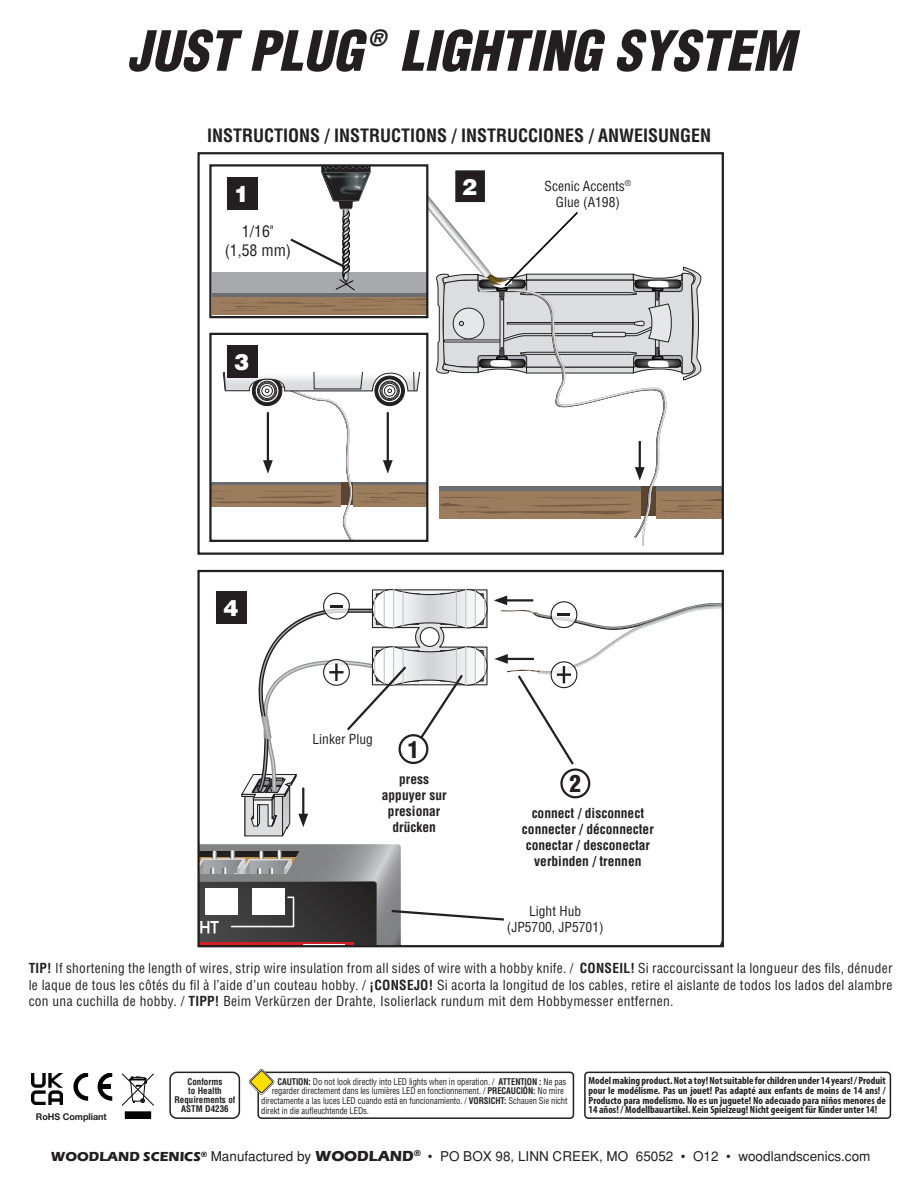
<style>
.page{position:relative;width:918px;height:1188px;background:#fff}
.page>*{position:absolute;margin:0;border:0;box-sizing:border-box;transform-origin:0 0}
.t1{font:italic 900 condensed 54px "Helvetica";color:#231f20}
.t2{font:900 condensed 22.95px "Helvetica";color:#231f20}
.t3{font:900 22.5px "Helvetica";color:#fff}
.t4{font:italic 900 condensed 21.9px "Helvetica";color:#231f20}
.t5{font:700 condensed 18px "Helvetica";color:#231f20}
.t6{font:condensed 15.75px/18.9px "Helvetica";color:#231f20;text-align:center}
.t7{font:condensed 13.5px/16.2px "Helvetica";color:#231f20;text-align:center}
.t8{font:700 condensed 13.5px/16.2px "Helvetica";color:#231f20;text-align:center}
.t9{font:13.5px "Helvetica";color:#231f20}
.t10{font:700 condensed 10.5px/9.8px "Myriad Pro";color:#231f20;text-align:justify}
.t11{font:700 9.3px "Helvetica Neue";color:#231f20}
.t12{font:condensed 9px "Helvetica";letter-spacing:-.01em;color:#231f20;scale:.95 1}
.t13{font:700 condensed 9px/9px "Helvetica";color:#231f20;text-align:center}
.s1{font-weight:700}
.s2{font-family:"Eras ITC";font-weight:700}
.s3{font-family:"Eras ITC";font-weight:700;font-size:15px}
</style>
<div class="page">
<div style="left:584px;top:1072px;width:307px;height:47px;border:2px solid #231f20;border-radius:3px"></div>
<div style="left:257px;top:1072px;width:317px;height:47px;border:2px solid #231f20;border-radius:3px"></div>
<svg style="left:248px;top:1069px;width:27px;height:27px"></svg>
<div style="left:169px;top:1072px;width:71px;height:47px;border:2px solid #231f20;border-radius:7px"></div>
<div style="left:125px;top:1112px;width:26px;height:6px;background:#010203"></div>
<svg style="left:121px;top:1073px;width:33px;height:33px"></svg>
<svg style="left:73px;top:1073px;width:15px;height:28px"></svg>
<svg style="left:98px;top:1073px;width:14px;height:28px"></svg>
<img style="left:32px;top:1074px;width:31px;height:31px">
<div style="left:197px;top:570px;width:527px;height:377px;border:2px solid #231f20"></div>
<svg style="left:494px;top:596px;width:229px;height:171px"></svg>
<svg style="left:199px;top:844px;width:307px;height:102px"></svg>
<div style="left:216px;top:591px;width:31px;height:33px;background:#231f20"></div>
<div style="left:560px;top:768px;width:30px;height:30px;border:2px solid #231f20;border-radius:50%"></div>
<div style="left:197px;top:152px;width:527px;height:403px;border:2px solid #231f20"></div>
<svg style="left:210px;top:165px;width:513px;height:376px"></svg>
<svg style="left:241px;top:589px;width:247px;height:248px"></svg>
<h1 class="t1" style="left:127px;top:17px;width:237px">JUST PLUG</h1>
<h3 class="t4" style="left:368px;top:25px;width:20px">®</h3>
<h1 class="t1" style="left:400px;top:17px;width:396px">LIGHTING SYSTEM</h1>
<h3 class="t5" style="left:207px;top:125px;width:506px">INSTRUCTIONS / INSTRUCTIONS / INSTRUCCIONES / ANWEISUNGEN</h3>
<h3 class="t3" style="left:234px;top:179px;width:17px">1</h3>
<p class="t6" style="left:225px;top:221px;width:68px">1/16" (1,58 mm)</p>
<h3 class="t3" style="left:234px;top:348px;width:17px">3</h3>
<h3 class="t3" style="left:462px;top:172px;width:17px">2</h3>
<p class="t7" style="left:545px;top:177px;width:88px">Scenic Accents<sup>®<br></sup>Glue (A198)</p>
<h3 class="t3" style="left:224px;top:593px;width:17px">4</h3>
<p class="t7" style="left:313px;top:731px;width:62px">Linker Plug</p>
<h2 class="t2" style="left:408px;top:735px;width:13px">1</h2>
<p class="t8" style="left:382px;top:771px;width:66px">press appuyer sur presionar drücken</p>
<h2 class="t2" style="left:570px;top:770px;width:13px">2</h2>
<p class="t8" style="left:522px;top:805px;width:133px">connect / disconnect connecter / déconnecter conectar / desconectar verbinden / trennen</p>
<p class="t7" style="left:507px;top:903px;width:98px">Light Hub (JP5700, JP5701)</p>
<p class="t7" style="left:29px;top:960px;width:866px;text-align:justify"><span class="s1">TIP!</span> If shortening the length of wires, strip wire insulation from all sides of wire with a hobby knife. / <span class="s1">CONSEIL!</span> Si raccourcissant la longueur des fils, dénuder le laque de tous les côtés du fil à l’aide d’un couteau hobby. / <span class="s1">¡CONSEJO!</span> Si acorta la longitud de los cables, retire el aislante de todos los lados del alambre con una cuchilla de hobby. / <span class="s1">TIPP!</span> Beim Verkürzen der Drahte, Isolierlack rundum mit dem Hobbymesser entfernen.</p>
<p class="t11" style="left:36px;top:1109px;width:72px">RoHS Compliant</p>
<p class="t13" style="left:174px;top:1077px;width:62px">Conforms<br>to Health<br>Requirements of<br>ASTM D4236</p>
<p class="t12" style="left:277px;top:1076px;width:306px"><span class="s1">CAUTION:</span> Do not look directly into LED lights when in operation. / <span class="s1">ATTENTION :</span> Ne pas</p>
<p class="t12" style="left:272px;top:1085px;width:309px">regarder directement dans les lumières LED en fonctionnement. / <span class="s1">PRECAUCIÓN:</span> No mire</p>
<p class="t12" style="left:261px;top:1095px;width:324px">directamente a las luces LED cuando está en funcionamiento. / <span class="s1">VORSICHT:</span> Schauen Sie nicht</p>
<p class="t12" style="left:261px;top:1105px;width:115px">direkt in die aufleuchtende LEDs.</p>
<p class="t10" style="left:589px;top:1076px;width:299px">Model making product. Not a toy! Not suitable for children under 14 years! / Produit pour le modélisme. Pas un jouet! Pas adapté aux enfants de moins de 14 ans! / Producto para modelismo. No es un juguete! No adecuado para niños menores de 14 años! / Modellbauartikel. Kein Spielzeug! Nicht geeigent für Kinder unter 14!</p>
<p class="t9" style="left:51px;top:1148px;width:821px"><span class="s2">WOODLAND SCENICS</span><sup>®</sup> Manufactured by <span class="s3">WOODLAND</span><sup>®</sup> • PO BOX 98, LINN CREEK, MO 65052 • O12 • woodlandscenics.com</p>
</div>
